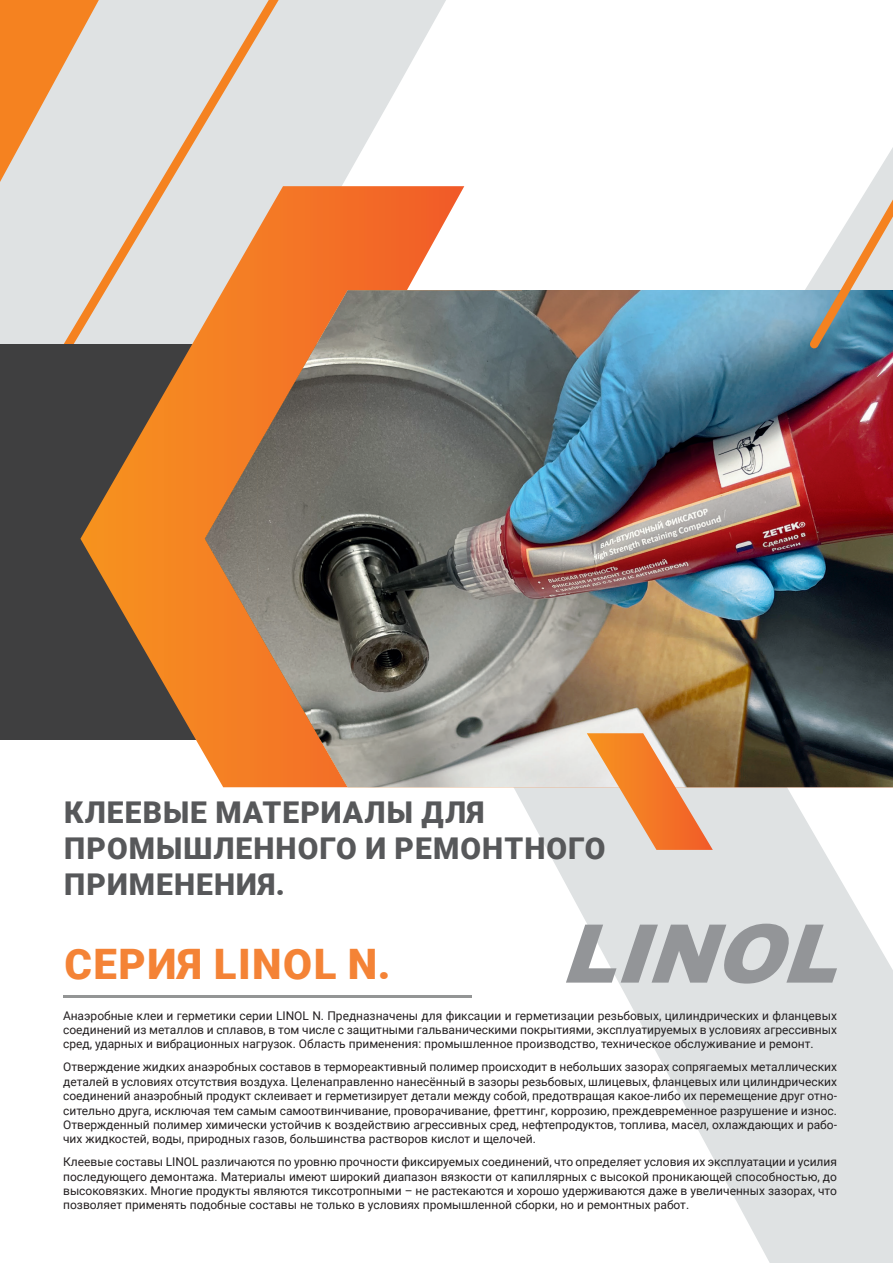
<style>
.page{position:relative;width:893px;height:1263px;background:#fff}
.page>*{position:absolute;margin:0;border:0;box-sizing:border-box;transform-origin:0 0}
.t1{font:900 42px "Roboto";letter-spacing:.035em;color:#f48336}
.t2{font:900 30px/36px "Roboto";letter-spacing:.035em;color:#57585a}
.t3{font:12px/14.4px "Roboto";color:#231f20;text-align:justify}
</style>
<div class="page">
<svg style="left:0;top:0;width:465px;height:345px"></svg>
<svg style="left:0;top:0;width:11px;height:211px;background:#f09344"></svg>
<svg style="left:11px;top:0;width:339px;height:345px;background:#e1d5c9"></svg>
<svg style="left:506px;top:787px;width:387px;height:476px;fill:#dfe2e3"></svg>
<div style="left:0;top:345px;width:395px;height:395px;background:#3f3f40"></div>
<svg style="left:80px;top:186px;width:384px;height:570px"></svg>
<svg style="left:205px;top:290px;width:105px;height:497px;background:#f4802a"></svg>
<img style="left:310px;top:290px;width:583px;height:497px">
<img style="left:257px;top:354px;width:54px;height:369px">
<img style="left:205px;top:446px;width:53px;height:185px">
<svg style="left:587px;top:733px;width:126px;height:117px;background:#dba075"></svg>
<svg style="left:802px;top:147px;width:91px;height:209px"></svg>
<svg style="left:566px;top:924px;width:271px;height:59px;background:#b7b9bb"></svg>
<hr style="left:64px;top:995px;width:408px;height:2px;background:#939595">
<h2 class="t2" style="left:64px;top:793px;width:543px">КЛЕЕВЫЕ МАТЕРИАЛЫ ДЛЯ<br>ПРОМЫШЛЕННОГО И РЕМОНТНОГО<br>ПРИМЕНЕНИЯ.</h2>
<h1 class="t1" style="left:65px;top:935px;width:328px">СЕРИЯ LINOL N.</h1>
<p class="t3" style="left:63px;top:1008px;width:775px">Анаэробные клеи и герметики серии LINOL N. Предназначены для фиксации и герметизации резьбовых, цилиндрических и фланцевых соединений из металлов и сплавов, в том числе с защитными гальваническими покрытиями, эксплуатируемых в условиях агрессивных сред, ударных и вибрационных нагрузок. Область применения: промышленное производство, техническое обслуживание и ремонт.</p>
<p class="t3" style="left:63px;top:1059px;width:775px">Отверждение жидких анаэробных составов в термореактивный полимер происходит в небольших зазорах сопрягаемых металлических деталей в условиях отсутствия воздуха. Целенаправленно нанесённый в зазоры резьбовых, шлицевых, фланцевых или цилиндрических соединений анаэробный продукт склеивает и герметизирует детали между собой, предотвращая какое-либо их перемещение друг отно&shy;сительно друга, исключая тем самым самоотвинчивание, проворачивание, фреттинг, коррозию, преждевременное разрушение и износ.<br>Отвержденный полимер химически устойчив к воздействию агрессивных сред, нефтепродуктов, топлива, масел, охлаждающих и рабо&shy;чих жидкостей, воды, природных газов, большинства растворов кислот и щелочей.</p>
<p class="t3" style="left:63px;top:1154px;width:775px">Клеевые составы LINOL различаются по уровню прочности фиксируемых соединений, что определяет условия их эксплуатации и усилия последующего демонтажа. Материалы имеют широкий диапазон вязкости от капиллярных с высокой проникающей способностью, до высоковязких. Многие продукты являются тиксотропными – не растекаются и хорошо удерживаются даже в увеличенных зазорах, что позволяет применять подобные составы не только в условиях промышленной сборки, но и ремонтных работ.</p>
</div>
